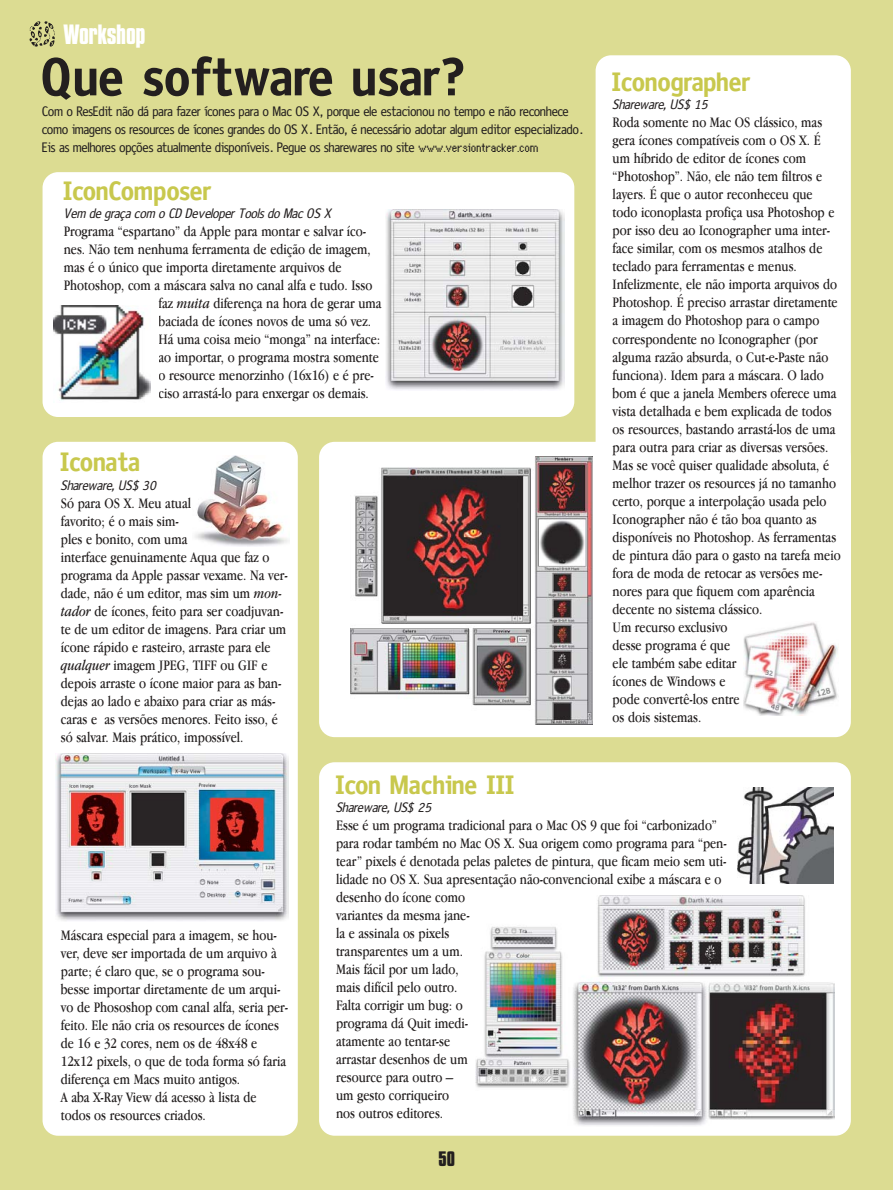
<style>
.page{position:relative;width:893px;height:1190px;background:#fff}
.page>*{position:absolute;margin:0;border:0;box-sizing:border-box;transform-origin:0 0}
.t1{font:700 54px "Obscena";color:#231f1f}
.t2{font:700 27px "Obscena";color:#c8c84d}
.t3{font:700 24px "Compacta BT";letter-spacing:-.015em;color:#fff}
.t4{font:700 18px "Compacta BT";color:#231f1f}
.t5{font:15px/18px "Macmania Garamond Normal";color:#231f1f}
.t6{font:13.95px/18px "Obscena";color:#231f1f}
.t7{font:italic 13.95px "Obscena";color:#231f1f}
.s1{font-family:"Genoveva";font-size:13.5px}
.s2{font-style:italic}
</style>
<div class="page">
<div style="left:0;top:0;width:892px;height:1190px;background:#dcdc92"></div>
<div style="left:43px;top:172px;width:531px;height:245px;background:#fff;border-radius:16px"></div>
<div style="left:43px;top:442px;width:255px;height:693px;background:#fff;border-radius:16px"></div>
<div style="left:319px;top:762px;width:531px;height:373px;background:#fff;border-radius:16px"></div>
<div style="left:319px;top:442px;width:531px;height:295px;background:#fff;border-radius:16px"></div>
<div style="left:595px;top:55px;width:255px;height:666px;background:#fff;border-radius:16px"></div>
<svg style="left:29px;top:21px;width:26px;height:26px"></svg>
<img style="left:54px;top:306px;width:96px;height:95px">
<img style="left:385px;top:210px;width:179px;height:180px">
<img style="left:195px;top:455px;width:94px;height:91px">
<img style="left:56px;top:753px;width:233px;height:168px">
<img style="left:737px;top:787px;width:96px;height:96px">
<img style="left:475px;top:895px;width:359px;height:231px">
<img style="left:743px;top:622px;width:95px;height:93px">
<img style="left:350px;top:456px;width:242px;height:268px">
<h3 class="t3" style="left:64px;top:24px;width:83px">Workshop</h3>
<h1 class="t1" style="left:43px;top:58px;width:425px">Que software usar?</h1>
<p class="t6" style="left:43px;top:104px;width:542px">Com o ResEdit não dá para fazer ícones para o Mac OS X, porque ele estacionou no tempo e não reconhece como imagens os resources de ícones grandes do OS X. Então, é necessário adotar algum editor especializado.<br>Eis as melhores opções atualmente disponíveis. Pegue os sharewares no site <span class="s1">www.versiontracker.com</span></p>
<h2 class="t2" style="left:64px;top:181px;width:150px">IconComposer</h2>
<p class="t7" style="left:64px;top:208px;width:272px">Vem de g raça com o CD Developer Tools do Mac OS X</p>
<p class="t5" style="left:64px;top:223px;width:304px">Programa “espartano” da Apple para montar e salvar íco-</p>
<p class="t5" style="left:64px;top:241px;width:308px">nes. Não tem nenhuma ferramenta de edição de imagem,</p>
<p class="t5" style="left:64px;top:259px;width:279px">mas é o único que importa diretamente arquivos de</p>
<p class="t5" style="left:64px;top:277px;width:310px">Photoshop, com a máscara salva no canal alfa e tudo. Isso</p>
<p class="t5" style="left:158px;top:295px;width:224px">faz <span class="s2">muita</span> diferença na hora de gerar uma</p>
<p class="t5" style="left:158px;top:313px;width:214px">baciada de ícones novos de uma só vez.</p>
<p class="t5" style="left:158px;top:331px;width:223px">Há uma coisa meio “monga” na interface:</p>
<p class="t5" style="left:158px;top:349px;width:222px">ao importar, o programa mostra somente</p>
<p class="t5" style="left:158px;top:367px;width:217px">o resource menorzinho (16x16) e é pre-</p>
<p class="t5" style="left:158px;top:385px;width:212px">ciso arrastá-lo para enxergar os demais.</p>
<h2 class="t2" style="left:61px;top:453px;width:81px">Iconata</h2>
<p class="t7" style="left:61px;top:480px;width:99px">Shareware, US$ 30</p>
<p class="t5" style="left:61px;top:495px;width:228px">Só para OS X. Meu atual<br>favorito; é o mais sim-<br>ples e bonito, com uma<br>interface genuinamente Aqua que faz o programa da Apple passar vexame. Na ver&shy;dade, não é um editor, mas sim um <span class="s2">mon&shy;tador</span> de ícones, feito para ser coadjuvan&shy;te de um editor de imagens. Para criar um ícone rápido e rasteiro, arraste para ele <span class="s2">qualquer</span> imagem JPEG, TIFF ou GIF e depois arraste o ícone maior para as ban&shy;dejas ao lado e abaixo para criar as más&shy;caras e as versões menores. Feito isso, é só salvar. Mais prático, impossível.</p>
<h2 class="t2" style="left:612px;top:73px;width:140px">Iconographer</h2>
<p class="t7" style="left:612px;top:100px;width:99px">Shareware, US$ 15</p>
<p class="t5" style="left:612px;top:115px;width:229px">Roda somente no Mac OS clássico, mas gera ícones compatíveis com o OS X. É um híbrido de editor de ícones com “Photoshop”. Não, ele não tem filtros e layers. É que o autor reconheceu que todo iconoplasta profiça usa Photoshop e por isso deu ao Iconographer uma inter&shy;face similar, com os mesmos atalhos de teclado para ferramentas e menus.<br>Infelizmente, ele não importa arquivos do Photoshop. É preciso arrastar diretamente a imagem do Photoshop para o campo correspondente no Iconographer (por alguma razão absurda, o Cut-e-Paste não funciona). Idem para a máscara. O lado bom é que a janela Members oferece uma vista detalhada e bem explicada de todos os resources, bastando arrastá-los de uma para outra para criar as diversas versões.<br>Mas se você quiser qualidade absoluta, é melhor trazer os resources já no tamanho certo, porque a interpolação usada pelo Iconographer não é tão boa quanto as disponíveis no Photoshop. As ferramentas de pintura dão para o gasto na tarefa meio fora de moda de retocar as versões me&shy;nores para que fiquem com aparência decente no sistema clássico.<br>Um recurso exclusivo<br>desse programa é que<br>ele também sabe editar<br>ícones de Windows e<br>pode convertê-los entre<br>os dois sistemas.</p>
<p class="t5" style="left:61px;top:927px;width:229px">Máscara especial para a imagem, se hou&shy;ver, deve ser importada de um arquivo à parte; é claro que, se o programa sou&shy;besse importar diretamente de um arqui&shy;vo de Phososhop com canal alfa, seria per&shy;feito. Ele não cria os resources de ícones de 16 e 32 cores, nem os de 48x48 e 12x12 pixels, o que de toda forma só faria diferença em Macs muito antigos.<br>A aba X-Ray View dá acesso à lista de todos os resources criados.</p>
<h2 class="t2" style="left:336px;top:775px;width:180px">Icon Machine III</h2>
<p class="t7" style="left:336px;top:802px;width:99px">Shareware, US$ 25</p>
<p class="t5" style="left:336px;top:817px;width:392px">Esse é um programa tradicional para o Mac OS 9 que foi “carbonizado” para rodar também no Mac OS X. Sua origem como programa para “pen&shy;tear” pixels é denotada pelas paletes de pintura, que ficam meio sem uti&shy;lidade no OS X. Sua apresentação não-convencional exibe a máscara e o desenho do ícone como<br>variantes da mesma jane-<br>la e assinala os pixels<br>transparentes um a um.<br>Mais fácil por um lado,<br>mais difícil pelo outro.<br>Falta corrigir um bug: o<br>programa dá Quit imedi-<br>atamente ao tentar-se<br>arrastar desenhos de um<br>resource para outro –<br>um gesto corriqueiro<br>nos outros editores.</p>
<p class="t4" style="left:438px;top:1150px;width:18px">50</p>
</div>
